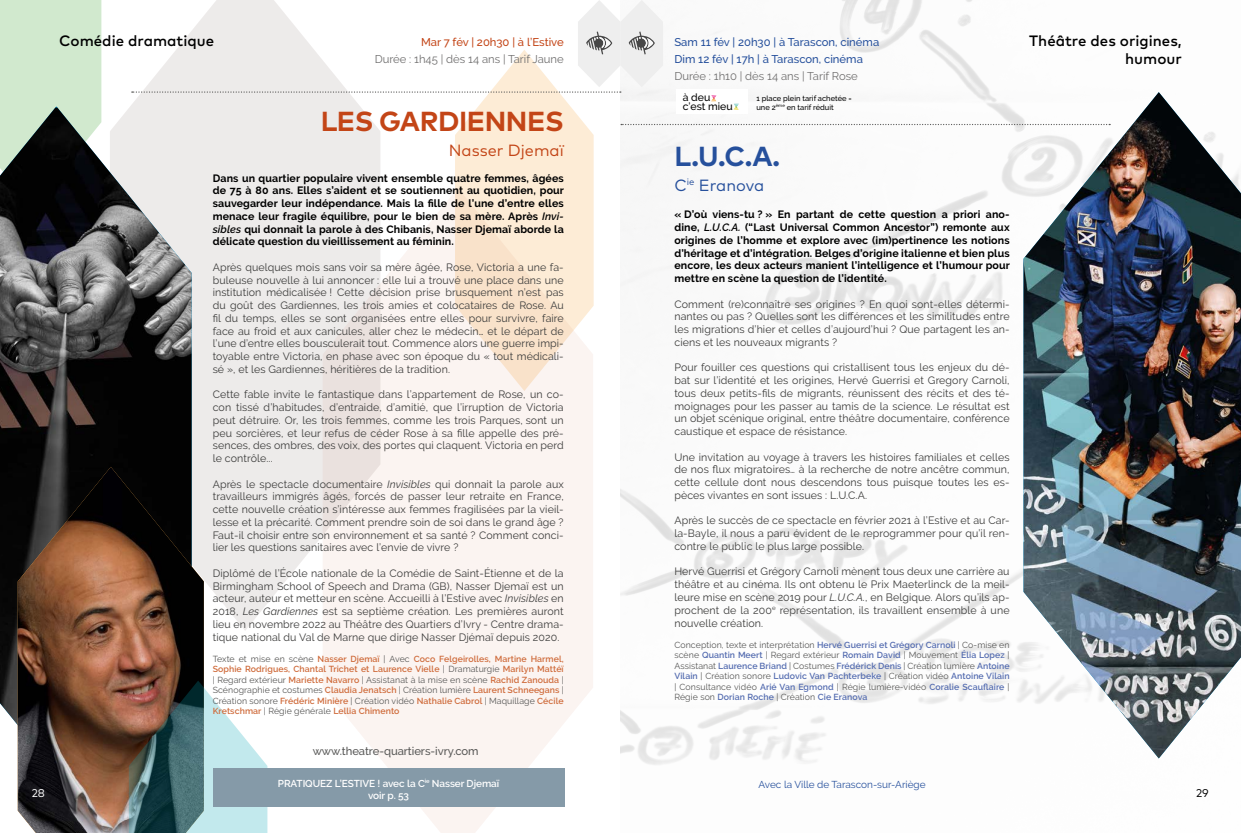
<style>
.page{position:relative;width:1241px;height:833px;background:#fff}
.page>*{position:absolute;margin:0;border:0;box-sizing:border-box;transform-origin:0 0}
.t1{font:700 27.5px "Mark Pro";letter-spacing:-.015em;color:#c34517}
.t2{font:700 27.5px "Mark Pro";color:#26509c}
.t3{font:16.25px "Mark Pro";color:#c34517}
.t4{font:16.25px "Mark Pro";letter-spacing:-.005em;color:#26509c}
.t5{font:500 15px/18px "Mark Pro";color:#000;text-align:right}
.t6{font:500 11.25px/17px "Raleway";color:#26509c}
.t7{font:11.25px "Raleway";color:#706f6f}
.t8{font:500 11.25px "Raleway";letter-spacing:-.005em;color:#575756}
.t9{font:500 11.25px "Raleway";color:#c34517}
.t10{font:11.25px "Mark Pro";color:#fff}
.t11{font:11.25px "Mark Pro";color:#000}
.t12{font:10.62px/12.8px "Raleway";letter-spacing:.01em;color:#3c3c3b;text-align:justify}
.t13{font:700 10.62px/12.8px "Raleway";letter-spacing:.01em;color:#000;text-align:justify}
.t14{font:500 10.5px/8.5px "Raleway";color:#000}
.t15{font:600 10px/12px "Raleway";letter-spacing:-.005em;color:#fff;text-align:center}
.t16{font:10px "Raleway";color:#26509c}
.t17{font:600 8.75px/10.5px "Raleway";letter-spacing:.01em;color:#cf6b3b;text-align:justify}
.t18{font:8.75px/10.5px "Raleway";letter-spacing:.01em;color:#575756;text-align:justify}
.t19{font:500 7.5px/9px "Raleway";color:#000}
.s1{font-weight:600;font-style:italic}
.s2{font-style:italic}
.s3{font-weight:400;color:#575756}
.s4{font-weight:600;color:#546cb0}
</style>
<div class="page">
<img style="left:620px;top:0;width:539px;height:765px">
<img style="left:1023px;top:92px;width:217px;height:666px">
<div style="left:0;top:0;width:101px;height:106px;background:#d1e9ce"></div>
<svg style="left:455px;top:93px;width:138px;height:95px;background:#fdeeda"></svg>
<svg style="left:322px;top:188px;width:271px;height:645px;fill:#fbf4f1"></svg>
<svg style="left:131px;top:91px;width:249px;height:540px;background:#eeebea"></svg>
<img style="left:0;top:107px;width:192px;height:647px">
<img style="left:18px;top:467px;width:186px;height:366px">
<svg style="left:129px;top:680px;width:138px;height:153px"></svg>
<svg style="left:132px;top:0;width:531px;height:93px"></svg>
<div style="left:676px;top:89px;width:71px;height:25px;background:#fff"></div>
<svg style="left:711px;top:95px;width:5px;height:6px"></svg>
<svg style="left:733px;top:104px;width:5px;height:6px"></svg>
<svg style="left:621px;top:124px;width:488px;height:1px"></svg>
<div style="left:213px;top:769px;width:351px;height:38px;background:#859aa8"></div>
<h3 class="t5" style="left:59px;top:30px;width:156px">Comédie dramatique</h3>
<p class="t9" style="left:421px;top:36px;width:144px">Mar 7 fév | 20h30 | à l’Estive</p>
<p class="t7" style="left:374px;top:53px;width:190px">Durée : 1h45 | dès 14 ans | Tarif Jaune</p>
<p class="t10" style="left:32px;top:784px;width:15px">28</p>
<h1 class="t1" style="left:320px;top:100px;width:244px">LES GARDIENNES</h1>
<h2 class="t3" style="left:448px;top:138px;width:116px">Nasser Djemaï</h2>
<p class="t13" style="left:213px;top:171px;width:353px">Dans un quartier populaire vivent ensemble quatre femmes, âgées de 75 à 80 ans. Elles s’aident et se soutiennent au quotidien, pour sauvegarder leur indépendance. Mais la fille de l’une d’entre elles menace leur fragile équilibre, pour le bien de sa mère. Après <span class="s1">Invi&shy;sibles</span> qui donnait la parole à des Chibanis, Nasser Djemaï aborde la délicate question du vieillissement au féminin.</p>
<p class="t12" style="left:213px;top:261px;width:352px">Après quelques mois sans voir sa mère âgée, Rose, Victoria a une fa&shy;buleuse nouvelle à lui annoncer : elle lui a trouvé une place dans une institution médicalisée ! Cette décision prise brusquement n’est pas du goût des Gardiennes, les trois amies et colocataires de Rose. Au fil du temps, elles se sont organisées entre elles pour survivre, faire face au froid et aux canicules, aller chez le médecin… et le départ de l’une d’entre elles bousculerait tout. Commence alors une guerre impi&shy;toyable entre Victoria, en phase avec son époque du « tout médicali&shy;sé », et les Gardiennes, héritières de la tradition.</p>
<p class="t12" style="left:213px;top:388px;width:352px">Cette fable invite le fantastique dans l’appartement de Rose, un co&shy;con tissé d’habitudes, d’entraide, d’amitié, que l’irruption de Victoria peut détruire. Or, les trois femmes, comme les trois Parques, sont un peu sorcières, et leur refus de céder Rose à sa fille appelle des pré&shy;sences, des ombres, des voix, des portes qui claquent. Victoria en perd le contrôle...</p>
<p class="t12" style="left:213px;top:477px;width:352px">Après le spectacle documentaire <span class="s2">Invisibles</span> qui donnait la parole aux travailleurs immigrés âgés, forcés de passer leur retraite en France, cette nouvelle création s’intéresse aux femmes fragilisées par la vieil&shy;lesse et la précarité. Comment prendre soin de soi dans le grand âge ?<br>Faut-il choisir entre son environnement et sa santé ? Comment conci&shy;lier les questions sanitaires avec l’envie de vivre ?</p>
<p class="t12" style="left:213px;top:567px;width:352px">Diplômé de l’École nationale de la Comédie de Saint-Étienne et de la Birmingham School of Speech and Drama (GB), Nasser Djemaï est un acteur, auteur et metteur en scène. Accueilli à l’Estive avec <span class="s2">Invisibles</span> en 2018, <span class="s2">Les Gardiennes</span> est sa septième création. Les premières auront lieu en novembre 2022 au Théâtre des Quartiers d’Ivry - Centre drama&shy;tique national du Val de Marne que dirige Nasser Djémaï depuis 2020.</p>
<p class="t17" style="left:213px;top:653px;width:352px"><span class="s3">Texte et mise en scène</span> Nasser Djemaï <span class="s3">| Avec</span> Coco Felgeirolles, Martine Harmel, Sophie Rodrigues, Chantal Trichet et Laurence Vielle <span class="s3">| Dramaturgie</span> Marilyn Mattéï <span class="s3">| Regard extérieur</span> Mariette Navarro <span class="s3">| Assistanat à la mise en scène</span> Rachid Zanouda <span class="s3">| Scénographie et costumes</span> Claudia Jenatsch <span class="s3">| Création lumière</span> Laurent Schneegans <span class="s3">| Création sonore</span> Frédéric Minière <span class="s3">| Création vidéo</span> Nathalie Cabrol <span class="s3">| Maquillage</span> Cécile Kretschmar <span class="s3">| Régie générale</span> Lellia Chimento</p>
<p class="t8" style="left:312px;top:745px;width:167px">www.theatre-quartiers-ivry.com</p>
<p class="t15" style="left:278px;top:777px;width:223px">PRATIQUEZ L’ESTIVE ! avec la C<sup>ie</sup> Nasser Djemaï voir p. 53</p>
<p class="t6" style="left:674px;top:34px;width:206px">Sam 11 fév | 20h30 | à Tarascon, cinéma<br>Dim 12 fév | 17h | à Tarascon, cinéma</p>
<p class="t7" style="left:674px;top:70px;width:185px">Durée : 1h10 | dès 14 ans | Tarif Rose</p>
<p class="t14" style="left:682px;top:93px;width:51px">à deu c’est mieu</p>
<p class="t19" style="left:756px;top:93px;width:97px">1 place plein tarif achetée = une 2<sup>ème</sup> en tarif réduit</p>
<h1 class="t2" style="left:674px;top:136px;width:107px">L.U.C.A.</h1>
<h2 class="t4" style="left:674px;top:173px;width:91px">C<sup>ie</sup> Eranova</h2>
<p class="t13" style="left:674px;top:208px;width:337px">« D’où viens-tu ? » En partant de cette question a priori ano&shy;dine, <span class="s1">L.U.C.A.</span> (“Last Universal Common Ancestor”) remonte aux origines de l’homme et explore avec (im)pertinence les notions d’héritage et d’intégration. Belges d’origine italienne et bien plus encore, les deux acteurs manient l’intelligence et l’humour pour mettre en scène la question de l’identité.</p>
<p class="t12" style="left:674px;top:297px;width:337px">Comment (re)connaître ses origines ? En quoi sont-elles détermi&shy;nantes ou pas ? Quelles sont les différences et les similitudes entre les migrations d’hier et celles d’aujourd’hui ? Que partagent les an&shy;ciens et les nouveaux migrants ?</p>
<p class="t12" style="left:674px;top:361px;width:337px">Pour fouiller ces questions qui cristallisent tous les enjeux du dé&shy;bat sur l’identité et les origines, Hervé Guerrisi et Gregory Carnoli, tous deux petits-fils de migrants, réunissent des récits et des té&shy;moignages pour les passer au tamis de la science. Le résultat est un objet scénique original, entre théâtre documentaire, conférence caustique et espace de résistance.</p>
<p class="t12" style="left:674px;top:450px;width:337px">Une invitation au voyage à travers les histoires familiales et celles de nos flux migratoires… à la recherche de notre ancêtre commun, cette cellule dont nous descendons tous puisque toutes les es&shy;pèces vivantes en sont issues : L.U.C.A.</p>
<p class="t12" style="left:674px;top:514px;width:337px">Après le succès de ce spectacle en février 2021 à l’Estive et au Car&shy;la-Bayle, il nous a paru évident de le reprogrammer pour qu’il ren&shy;contre le public le plus large possible.</p>
<p class="t12" style="left:674px;top:565px;width:337px">Hervé Guerrisi et Grégory Carnoli mènent tous deux une carrière au théâtre et au cinéma. Ils ont obtenu le Prix Maeterlinck de la meil&shy;leure mise en scène 2019 pour <span class="s2">L.U.C.A.</span>, en Belgique. Alors qu’ils ap&shy;prochent de la 200<sup>e</sup> représentation, ils travaillent ensemble à une nouvelle création.</p>
<p class="t18" style="left:674px;top:639px;width:337px">Conception, texte et interprétation <span class="s4">Hervé Guerrisi et Grégory Carnoli</span> | Co-mise en scène <span class="s4">Quantin Meert</span> | Regard extérieur <span class="s4">Romain David</span> | Mouvement <span class="s4">Élia Lopez</span> | Assistanat <span class="s4">Laurence Briand</span> | Costumes <span class="s4">Frédérick Denis</span> | Création lumière <span class="s4">Antoine Vilain</span> | Création sonore <span class="s4">Ludovic Van Pachterbeke</span> | Création vidéo <span class="s4">Antoine Vilain </span>| Consultance vidéo <span class="s4">Arié Van Egmond</span> | Régie lumière-vidéo <span class="s4">Coralie Scauflaire</span> | Régie son <span class="s4">Dorian Roche</span> | Création <span class="s4">Cie Eranova</span></p>
<h3 class="t5" style="left:1029px;top:30px;width:154px">Théâtre des origines, humour</h3>
<p class="t16" style="left:758px;top:778px;width:169px">Avec la Ville de Tarascon-sur-Ariège</p>
<p class="t11" style="left:1195px;top:784px;width:14px">29</p>
</div>
